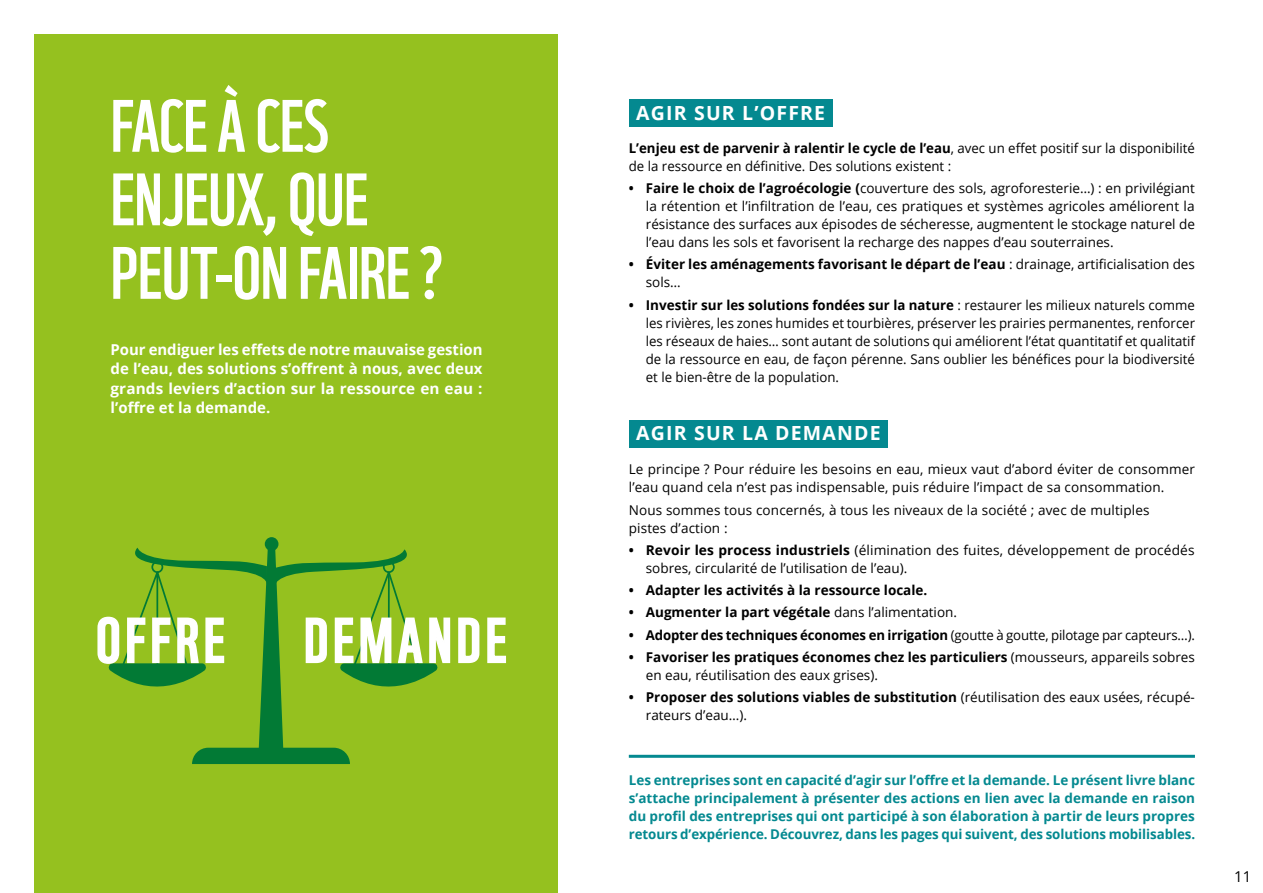
<style>
.page{position:relative;width:1263px;height:893px;background:#fff}
.page>*{position:absolute;margin:0;border:0;box-sizing:border-box;transform-origin:0 0}
.t1{font:72px/73.5px "WWF";letter-spacing:-.01em;color:#fff}
.t2{font:700 19.5px "Open Sans";letter-spacing:.06em;color:#fff}
.t3{font:700 15px/19.5px "Open Sans";letter-spacing:.01em;color:#fff;text-align:justify}
.t4{font:15px "Open Sans";color:#000}
.t5{font:13.5px/18px "Open Sans";letter-spacing:.005em;color:#000}
.t6{font:700 13.5px/18px "Open Sans";letter-spacing:-.005em;color:#048990;text-align:justify}
.t7{font:700 13.5px/18px "Open Sans";color:#000}
.s1{font-weight:700}
.s2{font-weight:400}
</style>
<div class="page">
<div style="left:34px;top:34px;width:523px;height:859px;background:#95c11f"></div>
<div style="left:629px;top:100px;width:203px;height:27px;background:#048990"></div>
<div style="left:629px;top:420px;width:259px;height:27px;background:#048990"></div>
<hr style="left:629px;top:755px;width:566px;height:3px;background:#048990">
<div style="left:265px;top:537px;width:13px;height:14px;background:#027a35;border-radius:50%"></div>
<svg style="left:97px;top:548px;width:409px;height:216px"></svg>
<h1 class="t1" style="left:111px;top:86px;width:335px">FACE À CES<br>ENJEUX, QUE<br>PEUT-ON FAIRE ?</h1>
<p class="t3" style="left:111px;top:339px;width:374px">Pour endiguer les effets de notre mauvaise gestion de l’eau, des solutions s’offrent à nous, avec deux grands leviers d’action sur la ressource en eau : l’offre et la demande.</p>
<h2 class="t2" style="left:636px;top:99px;width:190px">AGIR SUR L’OFFRE</h2>
<p class="t5" style="left:629px;top:139px;width:568px"><span class="s1">L’enjeu est de parvenir à ralentir le cycle de l’eau</span>, avec un effet positif sur la disponibilité de la ressource en définitive. Des solutions existent :</p>
<p class="t5" style="left:646px;top:179px;width:551px;text-align:justify;text-indent:-17px"><span class="s1">• Faire le choix de l’agroécologie (</span>couverture des sols, agroforesterie…) : en privilégiant la rétention et l’infiltration de l’eau, ces pratiques et systèmes agricoles améliorent la résistance des surfaces aux épisodes de sécheresse, augmentent le stockage naturel de l’eau dans les sols et favorisent la recharge des nappes d’eau souterraines.</p>
<p class="t7" style="left:646px;top:255px;width:551px;text-indent:-17px">• Éviter les aménagements favorisant le départ de l’eau <span class="s2">: drainage, artificialisation des sols…</span></p>
<p class="t5" style="left:646px;top:295px;width:551px;text-align:justify;text-indent:-17px"><span class="s1">• Investir sur les solutions fondées sur la nature</span> : restaurer les milieux naturels comme les rivières, les zones humides et tourbières, préserver les prairies permanentes, renforcer les réseaux de haies… sont autant de solutions qui améliorent l’état quantitatif et qualitatif de la ressource en eau, de façon pérenne. Sans oublier les bénéfices pour la biodiversité et le bien-être de la population.</p>
<h2 class="t2" style="left:636px;top:419px;width:246px">AGIR SUR LA DEMANDE</h2>
<p class="t5" style="left:629px;top:460px;width:568px">Le principe ? Pour réduire les besoins en eau, mieux vaut d’abord éviter de consommer l’eau quand cela n’est pas indispensable, puis réduire l’impact de sa consommation.</p>
<p class="t5" style="left:629px;top:500px;width:522px">Nous sommes tous concernés, à tous les niveaux de la société ; avec de multiples pistes d’action :</p>
<p class="t5" style="left:646px;top:540px;width:550px;text-indent:-17px"><span class="s1">• Revoir les process industriels</span> (élimination des fuites, développement de procédés sobres, circularité de l’utilisation de l’eau).</p>
<p class="t7" style="left:629px;top:581px;width:300px">• Adapter les activités à la ressource locale.</p>
<p class="t7" style="left:629px;top:603px;width:330px">• Augmenter la part végétale <span class="s2">dans l’alimentation.</span></p>
<p class="t7" style="left:629px;top:625px;width:568px">• Adopter des techniques économes en irrigation <span class="s2">(goutte à goutte, pilotage par capteurs…).</span></p>
<p class="t5" style="left:646px;top:647px;width:551px;text-indent:-17px"><span class="s1">• Favoriser les pratiques économes chez les particuliers</span> (mousseurs, appareils sobres en eau, réutilisation des eaux grises).</p>
<p class="t5" style="left:646px;top:688px;width:551px;text-indent:-17px"><span class="s1">• Proposer des solutions viables de substitution</span> (réutilisation des eaux usées, récupé&shy;rateurs d’eau…).</p>
<p class="t6" style="left:629px;top:770px;width:568px">Les entreprises sont en capacité d’agir sur l’offre et la demande. Le présent livre blanc s’attache principalement à présenter des actions en lien avec la demande en raison du profil des entreprises qui ont participé à son élaboration à partir de leurs propres retours d’expérience. Découvrez, dans les pages qui suivent, des solutions mobilisables.</p>
<p class="t4" style="left:1234px;top:866px;width:19px">11</p>
</div>
